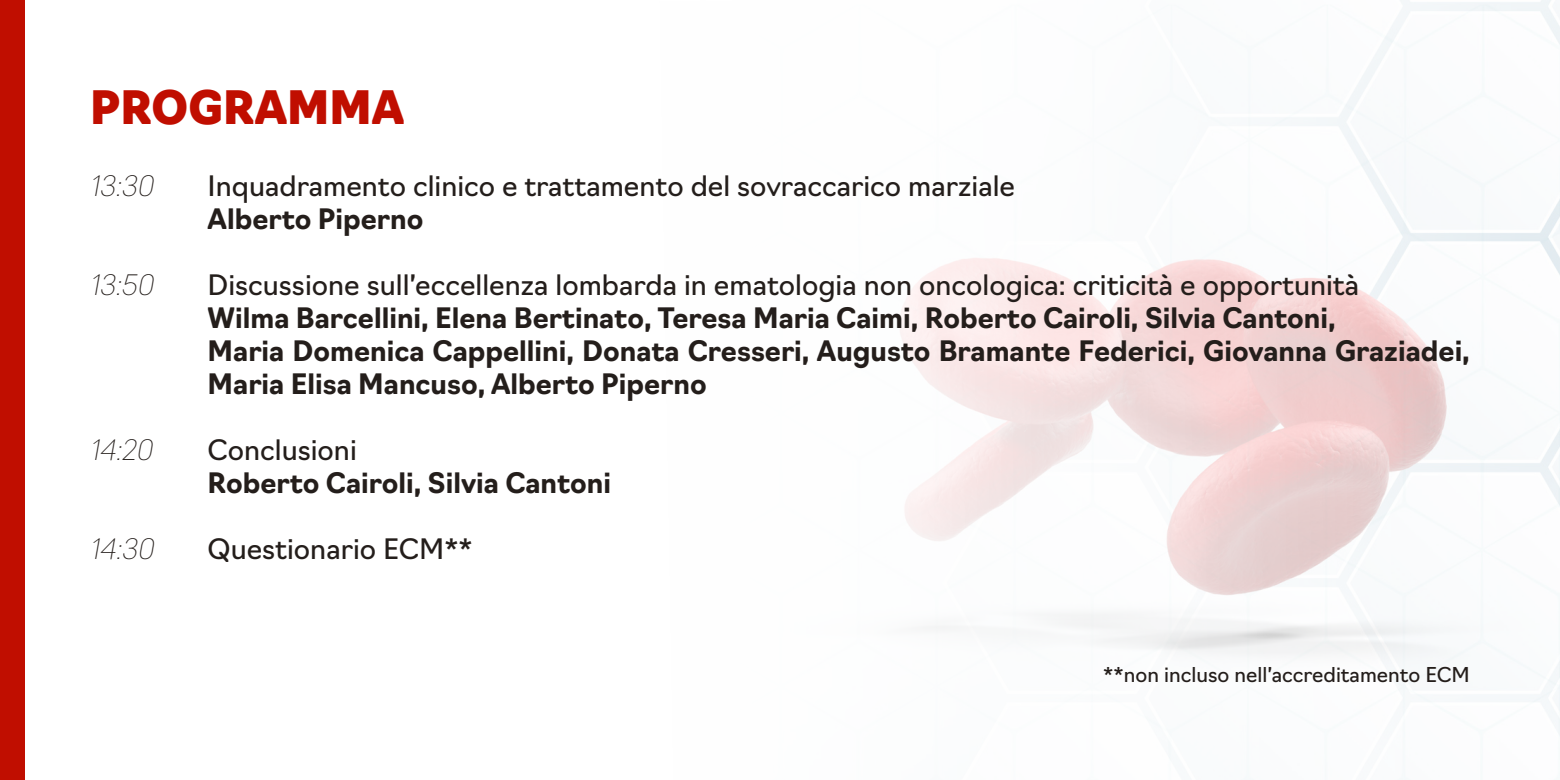
<style>
.page{position:relative;width:1560px;height:780px;background:#fff}
.page>*{position:absolute;margin:0;border:0;box-sizing:border-box;transform-origin:0 0}
.t1{font:900 45px "Navigo";color:#c00e00}
.t2{font:700 27.5px/33px "Navigo";color:#241e1b}
.t3{font:27.5px "Navigo";color:#241e1b}
.t4{font:italic 100 27.5px "Navigo";color:#241e1b}
.t5{font:20px "Navigo";color:#241e1b}
</style>
<div class="page">
<div style="left:0;top:0;width:25px;height:780px;background:#c00e00"></div>
<p class="t1" style="left:90px;top:72px;width:316px">PROGRAMMA</p>
<p class="t4" style="left:90px;top:164px;width:72px">13:30</p>
<p class="t3" style="left:208px;top:164px;width:809px">Inquadramento clinico e trattamento del sovraccarico marziale</p>
<p class="t2" style="left:208px;top:200px;width:217px">Alberto Piperno</p>
<p class="t4" style="left:90px;top:263px;width:72px">13:50</p>
<p class="t3" style="left:208px;top:263px;width:1152px">Discussione sull’eccellenza lombarda in ematologia non oncologica: criticità e opportunità</p>
<p class="t2" style="left:208px;top:299px;width:1129px">Wilma Barcellini, Elena Bertinato, Teresa Maria Caimi, Roberto Cairoli, Silvia Cantoni,</p>
<p class="t2" style="left:208px;top:332px;width:1263px">Maria Domenica Cappellini, Donata Cresseri, Augusto Bramante Federici, Giovanna Graziadei,<br>Maria Elisa Mancuso, Alberto Piperno</p>
<p class="t4" style="left:90px;top:428px;width:71px">14:20</p>
<p class="t3" style="left:208px;top:428px;width:151px">Conclusioni</p>
<p class="t2" style="left:208px;top:464px;width:405px">Roberto Cairoli, Silvia Cantoni</p>
<p class="t4" style="left:90px;top:527px;width:72px">14:30</p>
<p class="t3" style="left:208px;top:527px;width:266px">Questionario ECM**</p>
<p class="t5" style="left:1103px;top:659px;width:368px">**non incluso nell’accreditamento ECM</p>
</div>
